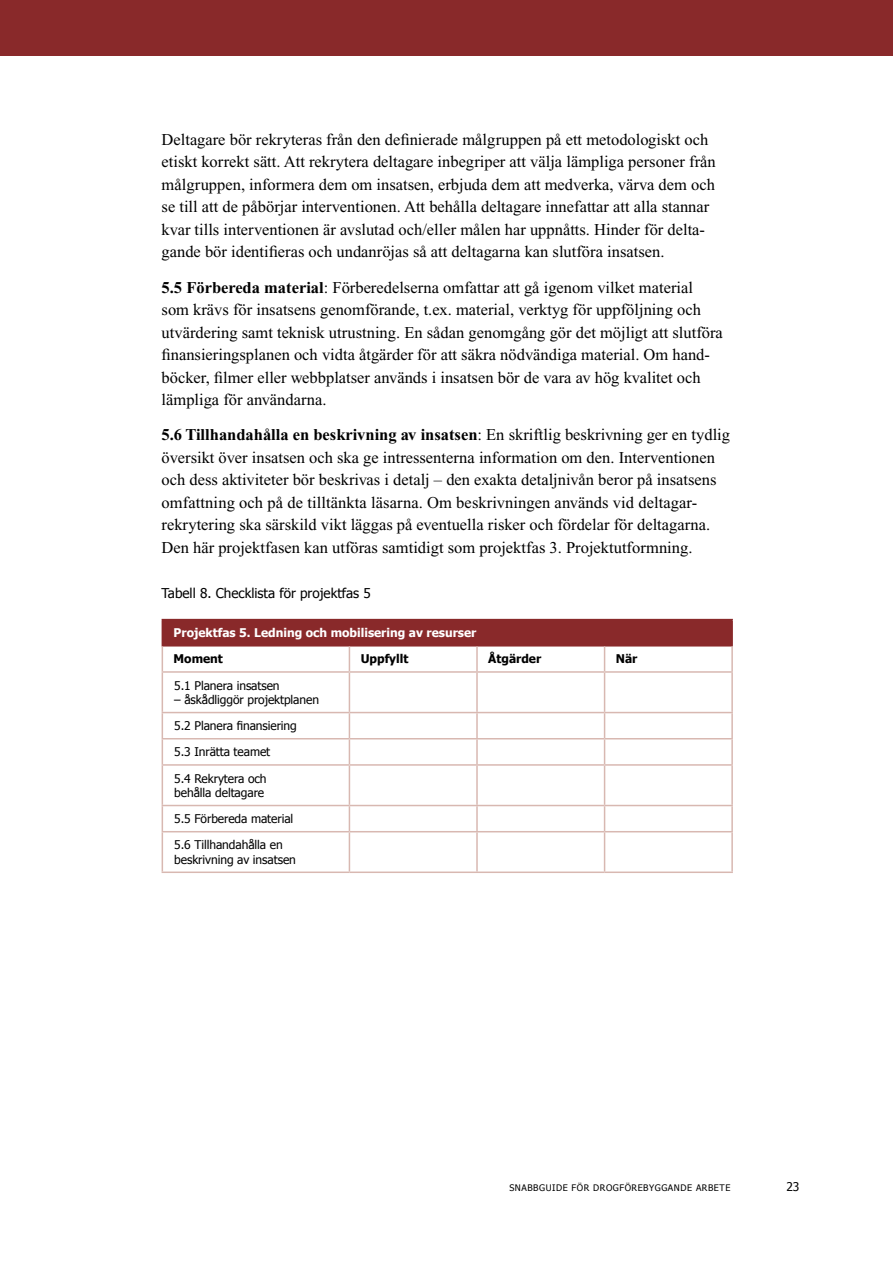
<style>
.page{position:relative;width:893px;height:1263px;background:#fff}
.page>*{position:absolute;margin:0;border:0;box-sizing:border-box;transform-origin:0 0}
.t1{font:16.5px/22.5px "Times New Roman";color:#000}
.t2{font:13.5px "Tahoma";color:#000}
.t3{font:12px/26.2px "Tahoma";letter-spacing:-.005em;color:#000}
.t4{font:700 12px "Tahoma";color:#fff}
.t5{font:700 12px "Tahoma";color:#000}
.t6{font:9px "Tahoma";letter-spacing:.06em;color:#000}
.s1{font-weight:700}
</style>
<div class="page">
<div style="left:162px;top:620px;width:570px;height:26px;background:#89292a"></div>
<hr style="left:162px;top:619px;width:187px;height:1px;background:#89292a">
<hr style="left:349px;top:619px;width:128px;height:1px;background:#89292a">
<hr style="left:477px;top:619px;width:128px;height:1px;background:#89292a">
<hr style="left:605px;top:619px;width:128px;height:1px;background:#89292a">
<hr style="left:731px;top:620px;width:2px;height:25px;background:#89292a">
<hr style="left:605px;top:645px;width:128px;height:1px;background:#89292a">
<svg style="left:162px;top:646px;width:1px;height:25px"></svg>
<svg style="left:349px;top:646px;width:1px;height:25px"></svg>
<hr style="left:476px;top:646px;width:2px;height:25px;background:#d8b8b1">
<svg style="left:604px;top:646px;width:1px;height:25px"></svg>
<hr style="left:731px;top:646px;width:2px;height:25px;background:#d8b8b1">
<hr style="left:162px;top:671px;width:187px;height:2px;background:#d8b8b1">
<hr style="left:162px;top:673px;width:1px;height:39px;background:#d8b8b1">
<hr style="left:349px;top:671px;width:128px;height:2px;background:#d8b8b1">
<hr style="left:349px;top:673px;width:1px;height:39px;background:#d8b8b1">
<hr style="left:477px;top:671px;width:128px;height:2px;background:#d8b8b1">
<hr style="left:476px;top:673px;width:2px;height:39px;background:#d8b8b1">
<hr style="left:605px;top:671px;width:128px;height:2px;background:#d8b8b1">
<hr style="left:604px;top:673px;width:1px;height:39px;background:#d8b8b1">
<hr style="left:731px;top:673px;width:2px;height:39px;background:#d8b8b1">
<hr style="left:162px;top:712px;width:187px;height:1px;background:#d8b8b1">
<hr style="left:349px;top:712px;width:128px;height:1px;background:#d8b8b1">
<hr style="left:477px;top:712px;width:128px;height:1px;background:#d8b8b1">
<hr style="left:476px;top:713px;width:2px;height:25px;background:#d8b8b1">
<hr style="left:605px;top:712px;width:128px;height:1px;background:#d8b8b1">
<hr style="left:731px;top:713px;width:2px;height:25px;background:#d8b8b1">
<hr style="left:162px;top:738px;width:187px;height:1px;background:#d8b8b1">
<svg style="left:162px;top:713px;width:1px;height:51px"></svg>
<hr style="left:349px;top:738px;width:128px;height:1px;background:#d8b8b1">
<svg style="left:349px;top:713px;width:1px;height:51px"></svg>
<hr style="left:477px;top:738px;width:128px;height:1px;background:#d8b8b1">
<hr style="left:476px;top:739px;width:2px;height:25px;background:#d8b8b1">
<hr style="left:605px;top:738px;width:128px;height:1px;background:#d8b8b1">
<svg style="left:604px;top:713px;width:1px;height:51px"></svg>
<hr style="left:731px;top:739px;width:2px;height:25px;background:#d8b8b1">
<hr style="left:162px;top:764px;width:187px;height:2px;background:#d8b8b1">
<hr style="left:162px;top:766px;width:1px;height:39px;background:#d8b8b1">
<hr style="left:349px;top:764px;width:128px;height:2px;background:#d8b8b1">
<hr style="left:349px;top:766px;width:1px;height:39px;background:#d8b8b1">
<hr style="left:477px;top:764px;width:128px;height:2px;background:#d8b8b1">
<hr style="left:476px;top:766px;width:2px;height:39px;background:#d8b8b1">
<hr style="left:605px;top:764px;width:128px;height:2px;background:#d8b8b1">
<hr style="left:604px;top:766px;width:1px;height:39px;background:#d8b8b1">
<hr style="left:731px;top:766px;width:2px;height:39px;background:#d8b8b1">
<hr style="left:162px;top:805px;width:187px;height:1px;background:#d8b8b1">
<svg style="left:162px;top:806px;width:1px;height:25px"></svg>
<hr style="left:349px;top:805px;width:128px;height:1px;background:#d8b8b1">
<svg style="left:349px;top:806px;width:1px;height:25px"></svg>
<hr style="left:477px;top:805px;width:128px;height:1px;background:#d8b8b1">
<hr style="left:476px;top:806px;width:2px;height:25px;background:#d8b8b1">
<hr style="left:605px;top:805px;width:128px;height:1px;background:#d8b8b1">
<svg style="left:604px;top:806px;width:1px;height:25px"></svg>
<hr style="left:731px;top:806px;width:2px;height:25px;background:#d8b8b1">
<hr style="left:162px;top:831px;width:187px;height:1px;background:#d8b8b1">
<hr style="left:162px;top:832px;width:1px;height:39px;background:#d8b8b1">
<hr style="left:349px;top:831px;width:128px;height:1px;background:#d8b8b1">
<hr style="left:349px;top:832px;width:1px;height:39px;background:#d8b8b1">
<hr style="left:477px;top:831px;width:128px;height:1px;background:#d8b8b1">
<hr style="left:476px;top:832px;width:2px;height:39px;background:#d8b8b1">
<hr style="left:605px;top:831px;width:128px;height:1px;background:#d8b8b1">
<hr style="left:604px;top:832px;width:1px;height:39px;background:#d8b8b1">
<hr style="left:731px;top:832px;width:2px;height:39px;background:#d8b8b1">
<hr style="left:162px;top:871px;width:187px;height:2px;background:#d8b8b1">
<hr style="left:349px;top:871px;width:128px;height:2px;background:#d8b8b1">
<hr style="left:477px;top:871px;width:128px;height:2px;background:#d8b8b1">
<hr style="left:605px;top:871px;width:128px;height:2px;background:#d8b8b1">
<div style="left:0;top:0;width:893px;height:55px;background:#89292a"></div>
<p class="t1" style="left:162px;top:128px;width:556px">Deltagare bör rekryteras från den definierade målgruppen på ett metodologiskt och etiskt korrekt sätt. Att rekrytera deltagare inbegriper att välja lämpliga personer från målgruppen, informera dem om insatsen, erbjuda dem att medverka, värva dem och se till att de påbörjar interventionen. Att behålla deltagare innefattar att alla stannar kvar tills interventionen är avslutad och/eller målen har uppnåtts. Hinder för delta&shy;gande bör identifieras och undanröjas så att deltagarna kan slutföra insatsen.</p>
<p class="t1" style="left:162px;top:276px;width:563px"><span class="s1">5.5 Förbereda material</span>: Förberedelserna omfattar att gå igenom vilket material som krävs för insatsens genomförande, t.ex. material, verktyg för uppföljning och utvärdering samt teknisk utrustning. En sådan genomgång gör det möjligt att slutföra finansieringsplanen och vidta åtgärder för att säkra nödvändiga material. Om hand&shy;böcker, filmer eller webbplatser används i insatsen bör de vara av hög kvalitet och lämpliga för användarna.</p>
<p class="t1" style="left:162px;top:424px;width:570px"><span class="s1">5.6 Tillhandahålla en beskrivning av insatsen</span>: En skriftlig beskrivning ger en tydlig översikt över insatsen och ska ge intressenterna information om den. Interventionen och dess aktiviteter bör beskrivas i detalj – den exakta detaljnivån beror på insatsens omfattning och på de tilltänkta läsarna. Om beskrivningen används vid deltagar&shy;rekrytering ska särskild vikt läggas på eventuella risker och fördelar för deltagarna.<br>Den här projektfasen kan utföras samtidigt som projektfas 3. Projektutformning.</p>
<p class="t2" style="left:162px;top:584px;width:211px">Tabell 8. Checklista för projektfas 5</p>
<p class="t4" style="left:174px;top:624px;width:304px">Projektfas 5. Ledning och mobilisering av resurser</p>
<p class="t5" style="left:174px;top:651px;width:51px">Moment</p>
<p class="t5" style="left:361px;top:651px;width:49px">Uppfyllt</p>
<p class="t5" style="left:488px;top:651px;width:55px">Åtgärder</p>
<p class="t5" style="left:616px;top:651px;width:23px">När</p>
<p class="t3" style="left:174px;top:671px;width:107px">5.1 Planera insatsen</p>
<p class="t3" style="left:174px;top:686px;width:146px">– åskådliggör projektplanen<br>5.2 Planera finansiering<br>5.3 Inrätta teamet<br>5.4 Rekrytera och</p>
<p class="t3" style="left:174px;top:779px;width:121px">behålla deltagare<br>5.5 Förbereda material<br>5.6 Tillhandahålla en</p>
<p class="t3" style="left:174px;top:846px;width:123px">beskrivning av insatsen</p>
<p class="t6" style="left:509px;top:1181px;width:222px">SNABBGUIDE FÖR DROGFÖREBYGGANDE ARBETE</p>
<p class="t3" style="left:786px;top:1172px;width:15px">23</p>
</div>
